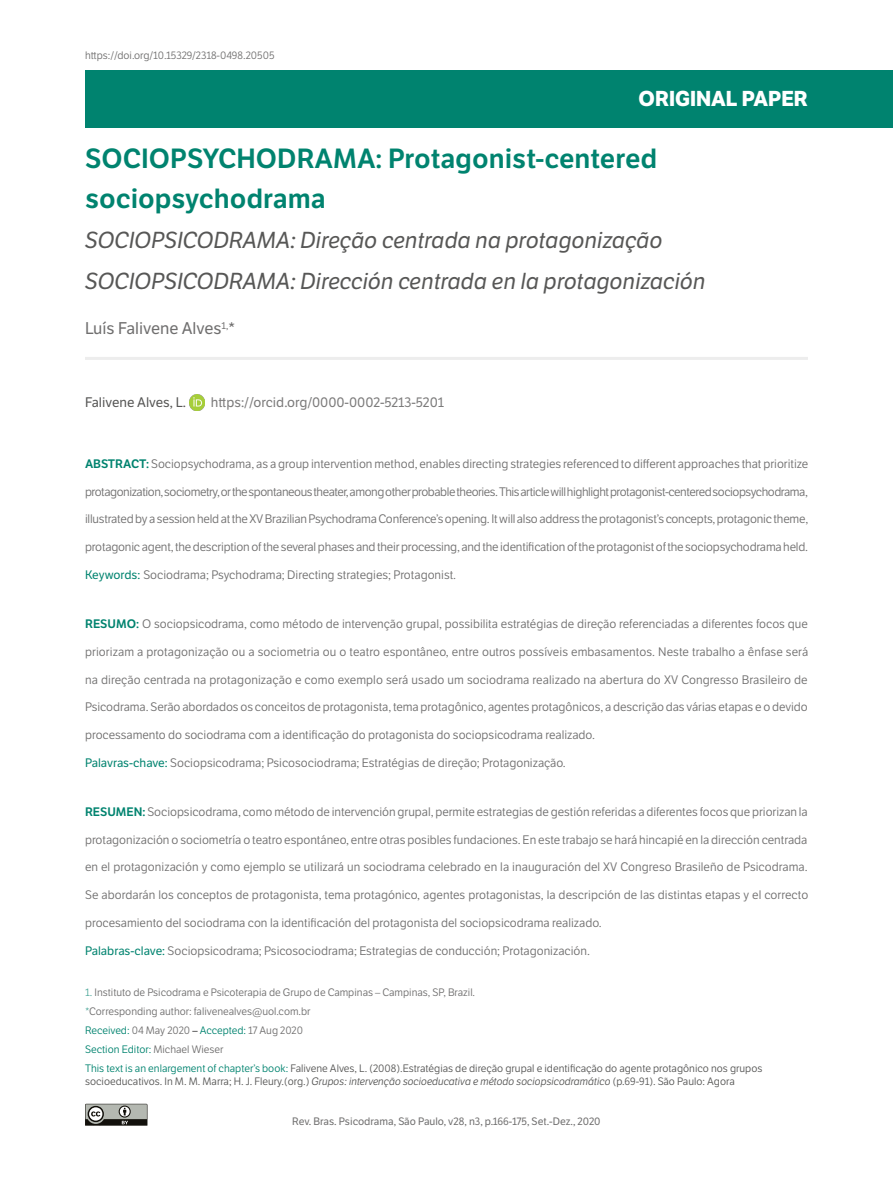
<style>
.page{position:relative;width:893px;height:1191px;background:#fff}
.page>*{position:absolute;margin:0;border:0;box-sizing:border-box;transform-origin:0 0}
.t1{font:600 27px/39.6px "LFT Etica";color:#00836f}
.t2{font:italic 22.5px/40.5px "LFT Etica";color:#575756}
.t3{font:700 21px "LFT Etica";color:#fff}
.t4{font:16.5px "LFT Etica";color:#706f6f}
.t5{font:13.5px "LFT Etica";color:#7c7b7b}
.t6{font:13.5px "LFT Etica";color:#575756}
.t7{font:12px "LFT Etica";color:#706f6f}
.t8{font:12px "LFT Etica";letter-spacing:-.035em;color:#706f6f}
.t9{font:10.5px/18.9px "LFT Etica";color:#706f6f}
.t10{font:10.5px "LFT Etica";color:#575756}
.t11{font:10.5px "LFT Etica";letter-spacing:-.005em;color:#706f6f}
.s1{font-weight:600;color:#00836f}
.s2{color:#00836f}
.s3{color:#4da89a}
.s4{color:#000}
.s5{color:#575756}
.s6{font-style:italic}
</style>
<div class="page">
<div style="left:85px;top:70px;width:808px;height:58px;background:#00836f"></div>
<hr style="left:85px;top:357px;width:723px;height:3px;background:#ededed">
<svg style="left:85px;top:1103px;width:63px;height:23px"></svg>
<img style="left:189px;top:394px;width:16px;height:16px">
<p class="t9" style="left:85px;top:46px;width:191px">https://doi.org/10.15329/2318-0498.20505</p>
<h3 class="t3" style="left:639px;top:86px;width:171px">ORIGINAL PAPER</h3>
<h1 class="t1" style="left:85px;top:139px;width:574px">SOCIOPSYCHODRAMA: Protagonist-centered sociopsychodrama</h1>
<h2 class="t2" style="left:85px;top:220px;width:622px">SOCIOPSICODRAMA: Direção centrada na protagonização<br>SOCIOPSICODRAMA: Dirección centrada en la protagonización</h2>
<h3 class="t4" style="left:85px;top:319px;width:152px">Luís Falivene Alves<sup>1,</sup>*</h3>
<p class="t6" style="left:85px;top:394px;width:102px">Falivene Alves, L.</p>
<p class="t5" style="left:211px;top:394px;width:235px">https://orcid.org/0000-0002-5213-5201</p>
<p class="t7" style="left:85px;top:457px;width:725px"><span class="s1">ABSTRACT:</span> Sociopsychodrama, as a group intervention method, enables directing strategies referenced to different approaches that prioritize</p>
<p class="t8" style="left:85px;top:484px;width:724px">protagonization, sociometry, or the spontaneous theater, among other probable theories. This article will highlight protagonist-centered sociopsychodrama,</p>
<p class="t7" style="left:85px;top:512px;width:725px">illustrated by a session held at the XV Brazilian Psychodrama Conference’s opening. It will also address the protagonist’s concepts, protagonic theme,</p>
<p class="t7" style="left:85px;top:540px;width:725px">protagonic agent, the description of the several phases and their processing, and the identification of the protagonist of the sociopsychodrama held.</p>
<p class="t7" style="left:85px;top:568px;width:373px"><span class="s2">Keywords:</span> Sociodrama; Psychodrama; Directing strategies; Protagonist.</p>
<p class="t7" style="left:85px;top:617px;width:724px"><span class="s1">RESUMO:</span> O sociopsicodrama, como método de intervenção grupal, possibilita estratégias de direção referenciadas a diferentes focos que</p>
<p class="t7" style="left:85px;top:644px;width:725px">priorizam a protagonização ou a sociometria ou o teatro espontâneo, entre outros possíveis embasamentos. Neste trabalho a ênfase será</p>
<p class="t7" style="left:85px;top:672px;width:724px">na direção centrada na protagonização e como exemplo será usado um sociodrama realizado na abertura do XV Congresso Brasileiro de</p>
<p class="t7" style="left:85px;top:700px;width:724px">Psicodrama. Serão abordados os conceitos de protagonista, tema protagônico, agentes protagônicos, a descrição das várias etapas e o devido</p>
<p class="t7" style="left:85px;top:728px;width:511px">processamento do sociodrama com a identificação do protagonista do sociopsicodrama realizado.</p>
<p class="t7" style="left:85px;top:755px;width:482px"><span class="s2">Palavras-chave:</span> Sociopsicodrama; Psicosociodrama; Estratégias de direção; Protagonização.</p>
<p class="t7" style="left:85px;top:804px;width:724px"><span class="s1">RESUMEN:</span> Sociopsicodrama, como método de intervención grupal, permite estrategias de gestión referidas a diferentes focos que priorizan la</p>
<p class="t7" style="left:85px;top:832px;width:724px">protagonización o sociometría o teatro espontáneo, entre otras posibles fundaciones. En este trabajo se hará hincapié en la dirección centrada</p>
<p class="t7" style="left:85px;top:860px;width:724px">en el protagonización y como ejemplo se utilizará un sociodrama celebrado en la inauguración del XV Congreso Brasileño de Psicodrama.</p>
<p class="t7" style="left:85px;top:888px;width:725px">Se abordarán los conceptos de protagonista, tema protagónico, agentes protagonistas, la descripción de las distintas etapas y el correcto</p>
<p class="t7" style="left:85px;top:915px;width:518px">procesamiento del sociodrama con la identificación del protagonista del sociopsicodrama realizado.</p>
<p class="t7" style="left:85px;top:943px;width:506px"><span class="s2">Palabras-clave:</span> Sociopsicodrama; Psicosociodrama; Estrategias de conducción; Protagonización.</p>
<p class="t9" style="left:85px;top:983px;width:679px"><span class="s3">1.</span> Instituto de Psicodrama e Psicoterapia de Grupo de Campinas – Campinas, SP, Brazil.<br><span class="s3">*</span>Corresponding author: falivenealves@uol.com.br<br><span class="s2">Received:</span> 04 May 2020 <span class="s4">–</span> <span class="s2">Accepted:</span> 17 Aug 2020<br><span class="s2">Section Editor:</span> Michael Wieser<br><span class="s2">This text is an enlargement of chapter’s book:</span> <span class="s5">Falivene Alves, L. (2008).Estratégias de direção grupal e identificação do agente protagônico nos grupos</span></p>
<p class="t10" style="left:85px;top:1074px;width:651px">socioeducativos. In M. M. Marra; H. J. Fleury.(org.) <span class="s6">Grupos: intervenção socioeducativa e método sociopsicodramático</span> (p.69-91). São Paulo: Agora</p>
<p class="t11" style="left:292px;top:1115px;width:310px">Rev. Bras. Psicodrama, São Paulo, v28, n3, p.166-175, Set.-Dez., 2020</p>
</div>
